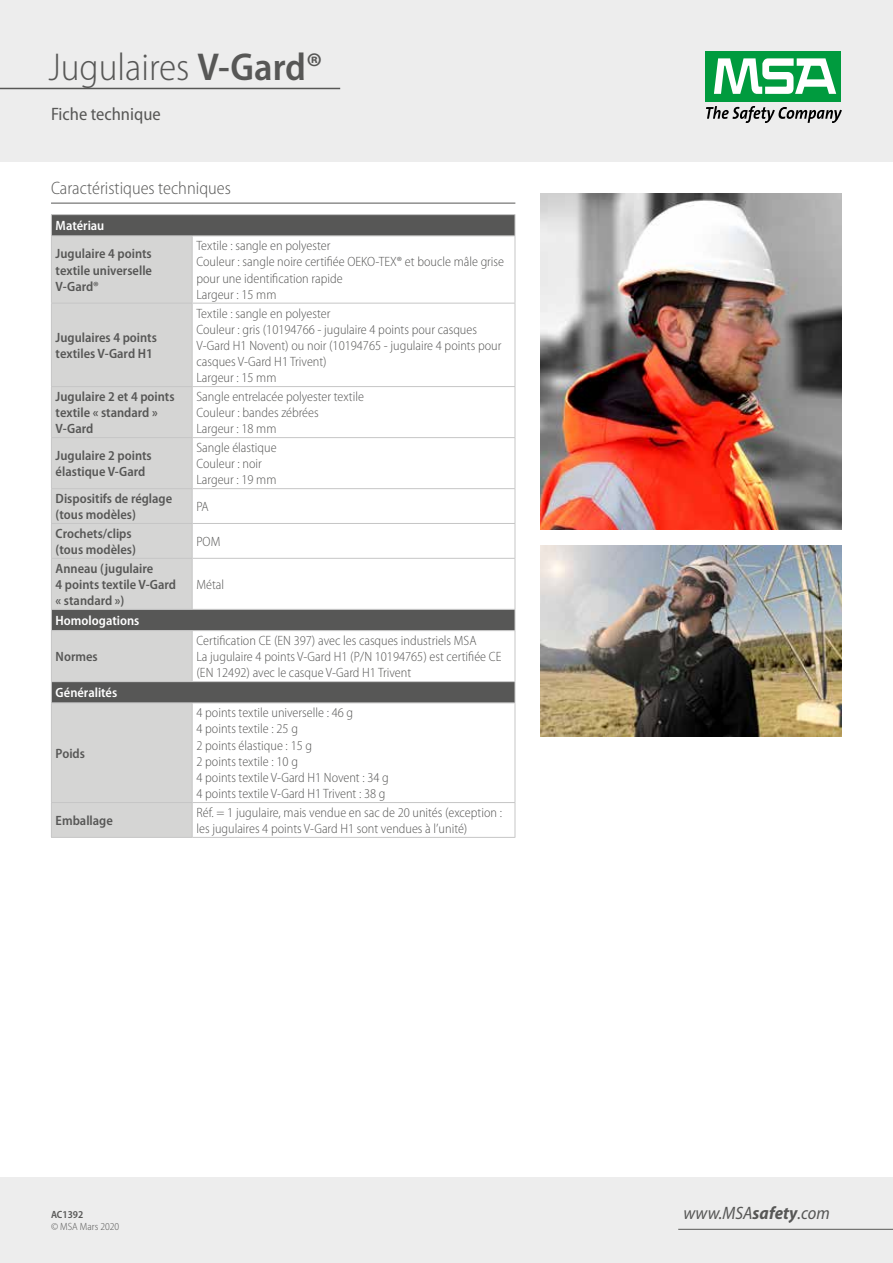
<style>
.page{position:relative;width:893px;height:1263px;background:#fff}
.page>*{position:absolute;margin:0;border:0;box-sizing:border-box;transform-origin:0 0}
.t1{font:300 semi-condensed 39px "Myriad Pro";color:#575756}
.t2{font:300 semi-condensed 18px "Myriad Pro";color:#575756}
.t3{font:italic semi-condensed 18px "Myriad Pro";color:#575756}
.t4{font:semi-condensed 18px "Myriad Pro";color:#575756}
.t5{font:300 semi-condensed 13.5px/16.2px "Myriad Pro";color:#575756}
.t6{font:600 semi-condensed 13.5px/16.2px "Myriad Pro";color:#575756}
.t7{font:600 semi-condensed 13.5px "Myriad Pro";color:#fff}
.t8{font:300 semi-condensed 10.5px "Myriad Pro";color:#575756}
.t9{font:600 semi-condensed 10.5px "Myriad Pro";color:#575756}
.s1{font-weight:600}
.s2{font-weight:700}
</style>
<div class="page">
<div style="left:0;top:1178px;width:893px;height:85px;background:#ededed"></div>
<div style="left:52px;top:215px;width:463px;height:20px;background:#575756"></div>
<div style="left:52px;top:236px;width:140px;height:601px;background:#d5d5d4"></div>
<svg style="left:192px;top:236px;width:323px;height:601px"></svg>
<hr style="left:51px;top:214px;width:141px;height:1px;background:#c6c6c6">
<svg style="left:51px;top:215px;width:1px;height:20px"></svg>
<hr style="left:192px;top:214px;width:323px;height:1px;background:#c6c6c6">
<svg style="left:515px;top:215px;width:1px;height:20px"></svg>
<hr style="left:51px;top:235px;width:141px;height:1px;background:#c6c6c6">
<hr style="left:51px;top:236px;width:1px;height:67px;background:#c6c6c6">
<hr style="left:51px;top:303px;width:141px;height:1px;background:#c6c6c6">
<hr style="left:51px;top:303px;width:1px;height:83px;background:#c6c6c6">
<hr style="left:51px;top:386px;width:141px;height:1px;background:#c6c6c6">
<hr style="left:51px;top:387px;width:1px;height:50px;background:#c6c6c6">
<hr style="left:51px;top:437px;width:141px;height:1px;background:#c6c6c6">
<hr style="left:51px;top:438px;width:1px;height:50px;background:#c6c6c6">
<hr style="left:51px;top:488px;width:141px;height:1px;background:#c6c6c6">
<hr style="left:51px;top:489px;width:1px;height:34px;background:#c6c6c6">
<hr style="left:51px;top:523px;width:141px;height:1px;background:#c6c6c6">
<hr style="left:51px;top:524px;width:1px;height:34px;background:#c6c6c6">
<hr style="left:192px;top:524px;width:1px;height:34px;background:#c6c6c6">
<hr style="left:515px;top:524px;width:1px;height:34px;background:#c6c6c6">
<hr style="left:51px;top:559px;width:1px;height:50px;background:#c6c6c6">
<hr style="left:192px;top:559px;width:1px;height:50px;background:#c6c6c6">
<hr style="left:515px;top:559px;width:1px;height:50px;background:#c6c6c6">
<hr style="left:51px;top:609px;width:141px;height:1px;background:#c6c6c6">
<svg style="left:51px;top:610px;width:1px;height:20px"></svg>
<hr style="left:192px;top:609px;width:323px;height:1px;background:#c6c6c6">
<svg style="left:515px;top:610px;width:1px;height:20px"></svg>
<hr style="left:51px;top:630px;width:141px;height:1px;background:#c6c6c6">
<hr style="left:51px;top:631px;width:1px;height:50px;background:#c6c6c6">
<hr style="left:192px;top:631px;width:1px;height:50px;background:#c6c6c6">
<hr style="left:515px;top:631px;width:1px;height:50px;background:#c6c6c6">
<hr style="left:51px;top:681px;width:141px;height:1px;background:#c6c6c6">
<svg style="left:51px;top:682px;width:1px;height:20px"></svg>
<hr style="left:192px;top:681px;width:323px;height:1px;background:#c6c6c6">
<svg style="left:515px;top:682px;width:1px;height:20px"></svg>
<hr style="left:51px;top:703px;width:1px;height:99px;background:#c6c6c6">
<hr style="left:192px;top:703px;width:1px;height:99px;background:#c6c6c6">
<hr style="left:515px;top:703px;width:1px;height:99px;background:#c6c6c6">
<hr style="left:51px;top:803px;width:1px;height:34px;background:#c6c6c6">
<hr style="left:192px;top:803px;width:1px;height:34px;background:#c6c6c6">
<hr style="left:515px;top:803px;width:1px;height:34px;background:#c6c6c6">
<hr style="left:51px;top:837px;width:141px;height:1px;background:#c6c6c6">
<hr style="left:192px;top:837px;width:323px;height:1px;background:#c6c6c6">
<hr style="left:192px;top:235px;width:323px;height:1px;background:#c6c6c6">
<hr style="left:192px;top:236px;width:1px;height:67px;background:#c6c6c6">
<hr style="left:515px;top:236px;width:1px;height:67px;background:#c6c6c6">
<hr style="left:192px;top:303px;width:323px;height:1px;background:#c6c6c6">
<hr style="left:192px;top:303px;width:1px;height:83px;background:#c6c6c6">
<hr style="left:515px;top:303px;width:1px;height:83px;background:#c6c6c6">
<hr style="left:192px;top:386px;width:323px;height:1px;background:#c6c6c6">
<hr style="left:192px;top:387px;width:1px;height:50px;background:#c6c6c6">
<hr style="left:515px;top:387px;width:1px;height:50px;background:#c6c6c6">
<hr style="left:192px;top:437px;width:323px;height:1px;background:#c6c6c6">
<hr style="left:192px;top:438px;width:1px;height:50px;background:#c6c6c6">
<hr style="left:515px;top:438px;width:1px;height:50px;background:#c6c6c6">
<hr style="left:192px;top:488px;width:323px;height:1px;background:#c6c6c6">
<hr style="left:192px;top:489px;width:1px;height:34px;background:#c6c6c6">
<hr style="left:515px;top:489px;width:1px;height:34px;background:#c6c6c6">
<hr style="left:192px;top:523px;width:323px;height:1px;background:#c6c6c6">
<hr style="left:192px;top:630px;width:323px;height:1px;background:#c6c6c6">
<hr style="left:51px;top:558px;width:141px;height:1px;background:#c6c6c6">
<hr style="left:51px;top:702px;width:141px;height:1px;background:#c6c6c6">
<hr style="left:51px;top:802px;width:141px;height:1px;background:#c6c6c6">
<hr style="left:192px;top:558px;width:323px;height:1px;background:#c6c6c6">
<hr style="left:192px;top:702px;width:323px;height:1px;background:#c6c6c6">
<hr style="left:192px;top:802px;width:323px;height:1px;background:#c6c6c6">
<hr style="left:678px;top:1229px;width:215px;height:1px;background:#575756">
<div style="left:0;top:0;width:893px;height:162px;background:#ededed"></div>
<div style="left:705px;top:51px;width:136px;height:50px;background:#009b3e"></div>
<svg style="left:714px;top:58px;width:122px;height:36px"></svg>
<svg style="left:706px;top:106px;width:136px;height:17px"></svg>
<hr style="left:0;top:88px;width:340px;height:1px;background:#575756">
<hr style="left:51px;top:203px;width:464px;height:1px;background:#575756">
<img style="left:541px;top:193px;width:301px;height:337px">
<img style="left:541px;top:545px;width:301px;height:192px">
<h1 class="t1" style="left:49px;top:44px;width:275px">Jugulaires <span class="s1">V-Gard®</span></h1>
<h2 class="t4" style="left:51px;top:103px;width:111px">Fiche technique</h2>
<h2 class="t2" style="left:51px;top:177px;width:181px">Caractéristiques techniques</h2>
<p class="t7" style="left:56px;top:217px;width:50px">Matériau</p>
<p class="t6" style="left:56px;top:245px;width:98px;text-align:justify">Jugulaire 4 points textile universelle V-Gard®</p>
<p class="t5" style="left:196px;top:238px;width:309px">Textile : sangle en polyester<br>Couleur : sangle noire certifiée OEKO-TEX® et boucle mâle grise pour une identification rapide<br>Largeur : 15 mm</p>
<p class="t6" style="left:56px;top:329px;width:103px">Jugulaires 4 points textiles V-Gard H1</p>
<p class="t5" style="left:196px;top:305px;width:306px">Textile : sangle en polyester<br>Couleur : gris (10194766 - jugulaire 4 points pour casques V-Gard H1 Novent) ou noir (10194765 - jugulaire 4 points pour casques V-Gard H1 Trivent)<br>Largeur : 15 mm</p>
<p class="t6" style="left:56px;top:388px;width:120px">Jugulaire 2 et 4 points textile « standard »<br>V-Gard</p>
<p class="t5" style="left:196px;top:388px;width:169px">Sangle entrelacée polyester textile<br>Couleur : bandes zébrées<br>Largeur : 18 mm</p>
<p class="t6" style="left:56px;top:447px;width:98px">Jugulaire 2 points élastique V-Gard</p>
<p class="t5" style="left:196px;top:439px;width:82px">Sangle élastique<br>Couleur : noir<br>Largeur : 19 mm</p>
<p class="t6" style="left:56px;top:490px;width:118px">Dispositifs de réglage (tous modèles)</p>
<p class="t5" style="left:196px;top:498px;width:14px">PA</p>
<p class="t6" style="left:56px;top:525px;width:82px">Crochets/clips (tous modèles)</p>
<p class="t5" style="left:196px;top:533px;width:25px">POM</p>
<p class="t6" style="left:56px;top:560px;width:122px">Anneau (jugulaire<br>4 points textile V-Gard « standard »)</p>
<p class="t5" style="left:196px;top:576px;width:29px">Métal</p>
<p class="t7" style="left:56px;top:612px;width:85px">Homologations</p>
<p class="t6" style="left:56px;top:648px;width:44px">Normes</p>
<p class="t7" style="left:56px;top:684px;width:63px">Généralités</p>
<p class="t6" style="left:56px;top:745px;width:31px">Poids</p>
<p class="t5" style="left:196px;top:632px;width:307px">Certification CE (EN 397) avec les casques industriels MSA<br>La jugulaire 4 points V-Gard H1 (P/N 10194765) est certifiée CE (EN 12492) avec le casque V-Gard H1 Trivent</p>
<p class="t5" style="left:196px;top:704px;width:194px">4 points textile universelle : 46 g<br>4 points textile : 25 g<br>2 points élastique : 15 g<br>2 points textile : 10 g<br>4 points textile V-Gard H1 Novent : 34 g<br>4 points textile V-Gard H1 Trivent : 38 g</p>
<p class="t6" style="left:56px;top:812px;width:59px">Emballage</p>
<p class="t5" style="left:196px;top:804px;width:307px">Réf. = 1 jugulaire, mais vendue en sac de 20 unités (exception : les jugulaires 4 points V-Gard H1 sont vendues à l’unité)</p>
<p class="t9" style="left:51px;top:1208px;width:34px">AC1392</p>
<p class="t8" style="left:51px;top:1220px;width:70px">© MSA Mars 2020</p>
<h2 class="t3" style="left:683px;top:1202px;width:148px">www.MSA<span class="s2">safety</span>.com</h2>
</div>
